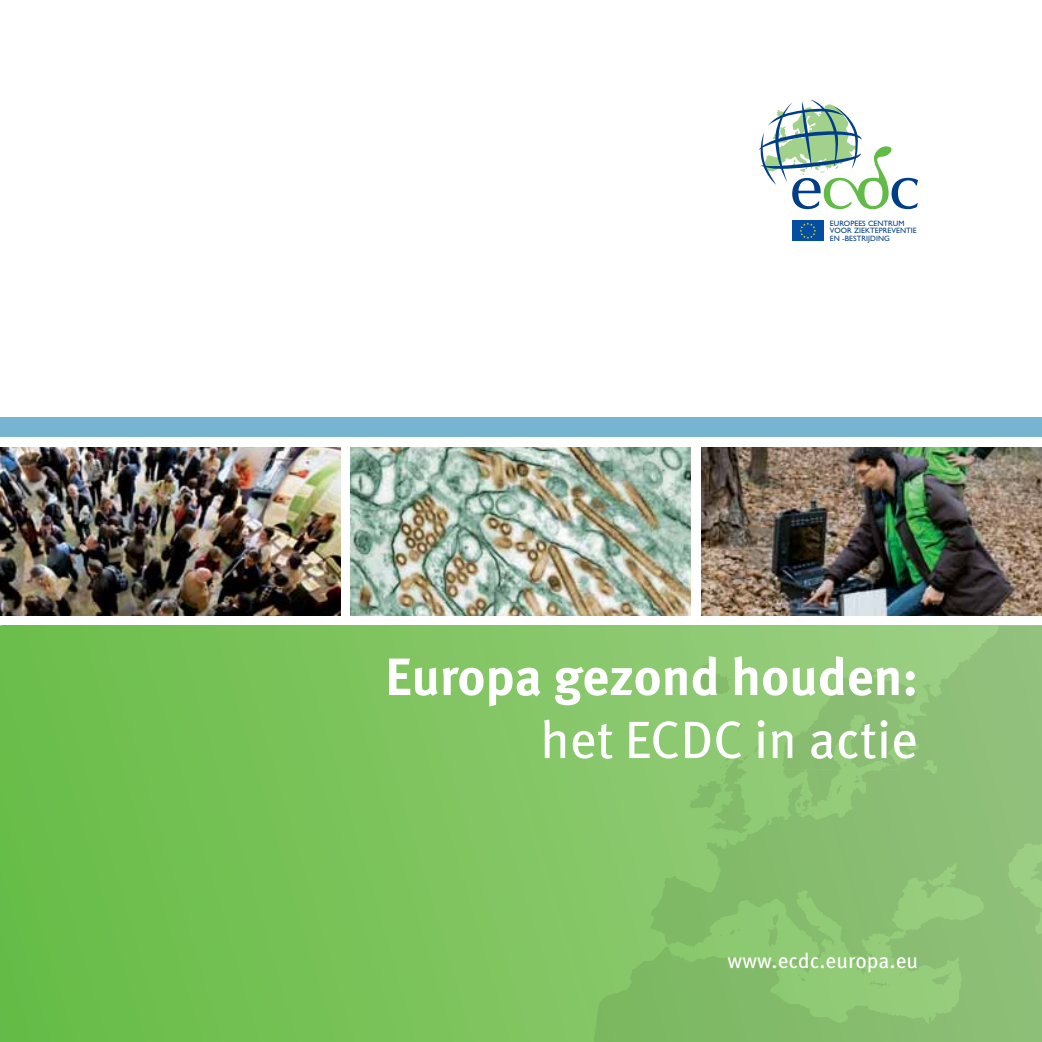
<style>
.page{position:relative;width:1042px;height:1042px;background:#fff}
.page>*{position:absolute;margin:0;border:0;box-sizing:border-box;transform-origin:0 0}
.t1{font:700 52.5px "Meta Pro";letter-spacing:-.005em;color:#fff}
.t2{font:52.5px "Meta Pro";letter-spacing:-.005em;color:#fff}
.t3{font:21px "Meta Pro";color:#fff}
.t4{font:7.7px/7.9px "Gill Sans";letter-spacing:.01em;color:#023e88}
</style>
<div class="page">
<svg style="left:0;top:626px;width:593px;height:416px;background:#77c157"></svg>
<svg style="left:593px;top:626px;width:448px;height:36px;background:#93ca79"></svg>
<svg style="left:592px;top:662px;width:449px;height:380px;background:#8bc271"></svg>
<svg style="left:759px;top:100px;width:158px;height:109px"></svg>
<svg style="left:823px;top:220px;width:1px;height:21px"></svg>
<div style="left:792px;top:220px;width:31px;height:21px;background:#034ea2"></div>
<svg style="left:800px;top:222px;width:15px;height:17px"></svg>
<div style="left:0;top:417px;width:1041px;height:20px;background:#76b4cf"></div>
<img style="left:0;top:447px;width:340px;height:169px">
<img style="left:701px;top:447px;width:340px;height:169px">
<img style="left:350px;top:447px;width:340px;height:169px">
<p class="t4" style="left:829px;top:220px;width:88px">EUROPEES CENTRUM<br>VOOR ZIEKTEPREVENTIE<br>EN -BESTRIJDING</p>
<h1 class="t1" style="left:385px;top:657px;width:534px">Europa gezond houden:</h1>
<h1 class="t2" style="left:540px;top:720px;width:379px">het ECDC in actie</h1>
<h2 class="t3" style="left:727px;top:953px;width:192px">www.ecdc.europa.eu</h2>
</div>
